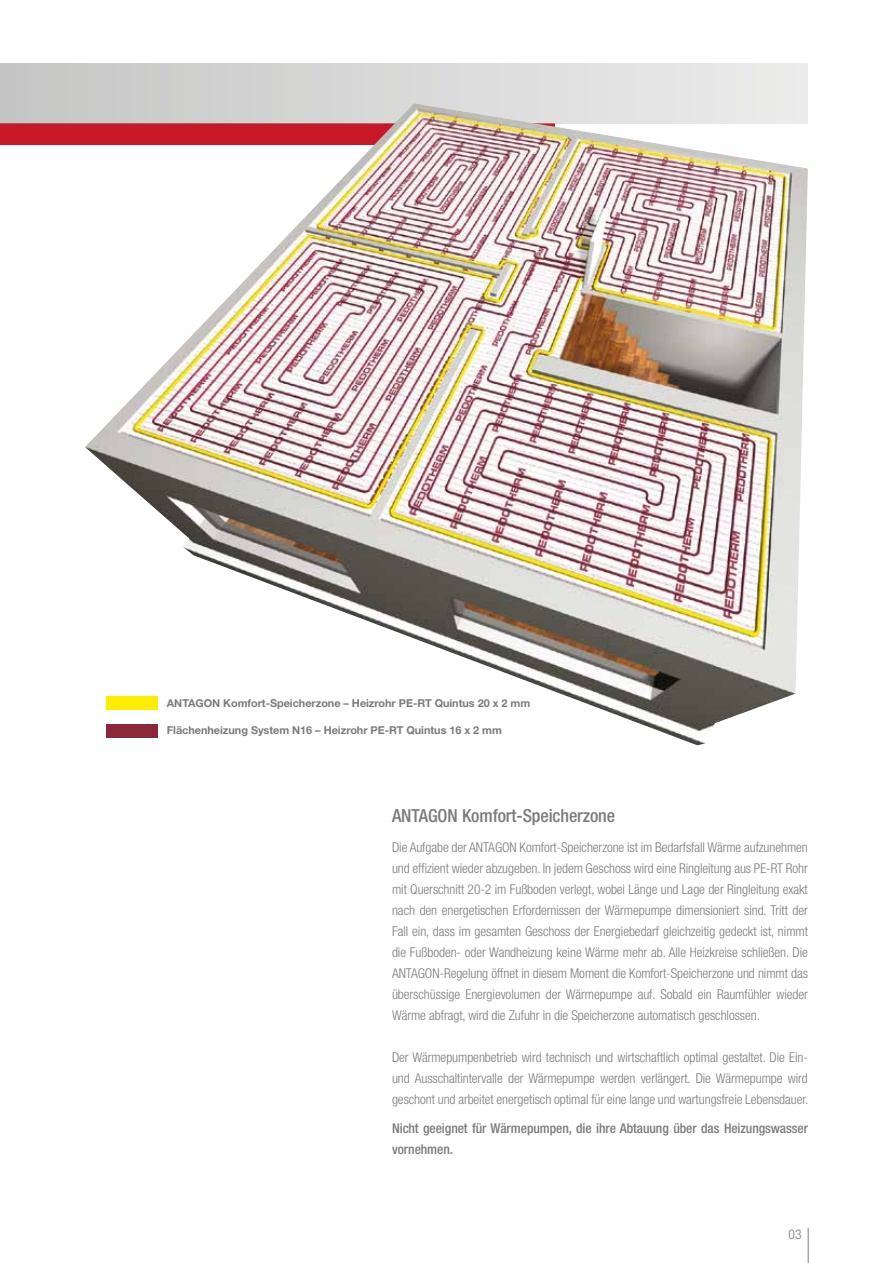
<style>
.page{position:relative;width:893px;height:1263px;background:#fff}
.page>*{position:absolute;margin:0;border:0;box-sizing:border-box;transform-origin:0 0}
.t1{font:500 condensed 18px "Helvetica Neue";letter-spacing:-.005em;color:#7c7b7b}
.t2{font:300 condensed 13.5px/21px "Helvetica Neue";letter-spacing:-.005em;color:#7c7b7b;text-align:justify}
.t3{font:500 condensed 13.5px/21px "Helvetica Neue";letter-spacing:-.005em;color:#7c7b7b}
.t4{font:700 10.8px "Helvetica Neue";letter-spacing:-.005em;color:#7c7b7b}
</style>
<div class="page">
<div style="left:0;top:123px;width:555px;height:22px;background:#c71927"></div>
<div style="left:0;top:64px;width:808px;height:59px;background:linear-gradient(to right,#c5c5c5,#ececec)"></div>
<hr style="left:808px;top:1228px;width:1px;height:35px;background:#7c7b7b">
<img style="left:85px;top:103px;width:723px;height:642px">
<div style="left:106px;top:696px;width:51px;height:14px;background:#ffed00"></div>
<div style="left:106px;top:724px;width:51px;height:13px;background:#8b2939"></div>
<p class="t4" style="left:167px;top:696px;width:365px">ANTAGON Komfort-Speicherzone – Heizrohr PE-RT Quintus 20 x 2 mm</p>
<p class="t4" style="left:167px;top:724px;width:337px">Flächenheizung System N16 – Heizrohr PE-RT Quintus 16 x 2 mm</p>
<h1 class="t1" style="left:392px;top:805px;width:225px">ANTAGON Komfort-Speicherzone</h1>
<p class="t2" style="left:392px;top:836px;width:417px">Die Aufgabe der ANTAGON Komfort-Speicherzone ist im Bedarfsfall Wärme aufzunehmen und effizient wieder abzugeben. In jedem Geschoss wird eine Ringleitung aus PE-RT Rohr mit Querschnitt 20-2 im Fußboden verlegt, wobei Länge und Lage der Ringleitung exakt nach den energetischen Erfordernissen der Wärmepumpe dimensioniert sind. Tritt der Fall ein, dass im gesamten Geschoss der Energiebedarf gleichzeitig gedeckt ist, nimmt die Fußboden- oder Wandheizung keine Wärme mehr ab. Alle Heizkreise schließen. Die ANTAGON-Regelung öffnet in diesem Moment die Komfort-Speicherzone und nimmt das überschüssige Energievolumen der Wärmepumpe auf. Sobald ein Raumfühler wieder Wärme abfragt, wird die Zufuhr in die Speicherzone automatisch geschlossen.</p>
<p class="t2" style="left:392px;top:1046px;width:418px">Der Wärmepumpenbetrieb wird technisch und wirtschaftlich optimal gestaltet. Die Ein&shy;und Ausschaltintervalle der Wärmepumpe werden verlängert. Die Wärmepumpe wird geschont und arbeitet energetisch optimal für eine lange und wartungsfreie Lebensdauer.</p>
<p class="t3" style="left:392px;top:1118px;width:417px">Nicht geeignet für Wärmepumpen, die ihre Abtauung über das Heizungswasser vornehmen.</p>
<p class="t2" style="left:789px;top:1223px;width:14px">03</p>
</div>
